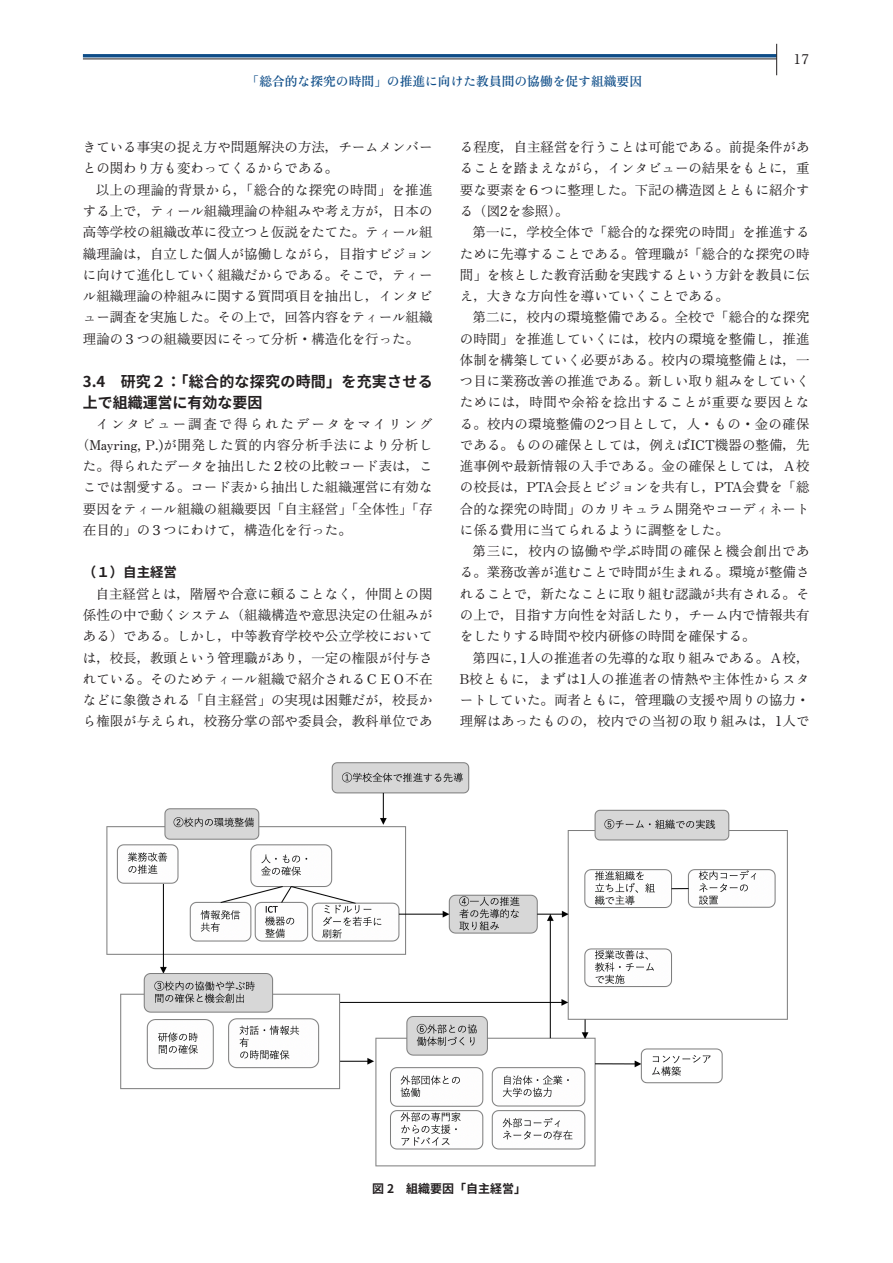
<style>
.page{position:relative;width:893px;height:1263px;background:#fff}
.page>*{position:absolute;margin:0;border:0;box-sizing:border-box;transform-origin:0 0}
.t1{font:700 15px/21.3px "Source Han Sans JP";letter-spacing:.015em;color:#231f20}
.t2{font:13.5px/21.3px "Zen Old Mincho";letter-spacing:-.005em;color:#231f20;text-align:justify}
.t3{font:13.5px "Zen Old Mincho";letter-spacing:.05em;color:#231f20}
.t4{font:13.5px "Zen Old Mincho";letter-spacing:.14em;color:#231f20}
.t5{font:700 13.5px "Source Han Sans JP";color:#231f20}
.t6{font:700 12.75px "Zen Old Mincho";color:#0e4d88}
.t7{font:700 12px "Source Han Sans JP";color:#231f20}
</style>
<div class="page">
<hr style="left:83px;top:59px;width:694px;height:1px;background:#231f20">
<hr style="left:83px;top:54px;width:694px;height:3px;background:#0e4d88">
<hr style="left:776px;top:44px;width:1px;height:31px;background:#231f20">
<img style="left:106px;top:762px;width:682px;height:405px">
<p class="t6" style="left:247px;top:74px;width:397px">「総合的な探究の時間」の推進に向けた教員間の協働を促す組織要因</p>
<p class="t2" style="left:794px;top:49px;width:17px">17</p>
<p class="t2" style="left:83px;top:137px;width:351px">きている事実の捉え方や問題解決の方法，チームメンバーとの関わり方も変わってくるからである。</p>
<p class="t2" style="left:83px;top:180px;width:351px;text-indent:13px">以上の理論的背景から，「総合的な探究の時間」を推進する上で，ティール組織理論の枠組みや考え方が，日本の高等学校の組織改革に役立つと仮説をたてた。ティール組織理論は，自立した個人が協働しながら，目指すビジョンに向けて進化していく組織だからである。そこで，ティール組織理論の枠組みに関する質問項目を抽出し，インタビュー調査を実施した。その上で，回答内容をティール組織理論の３つの組織要因にそって分析・構造化を行った。</p>
<p class="t1" style="left:83px;top:371px;width:351px">3.4　研究２：「総合的な探究の時間」を充実させる上で組織運営に有効な要因</p>
<p class="t4" style="left:96px;top:416px;width:338px">インタビュー調査で得られたデータをマイリング</p>
<p class="t3" style="left:76px;top:437px;width:358px">（Mayring, P.)が開発した質的内容分析手法により分析し</p>
<p class="t2" style="left:83px;top:456px;width:351px">た。得られたデータを抽出した２校の比較コード表は，こ</p>
<p class="t2" style="left:83px;top:477px;width:351px">こでは割愛する。コード表から抽出した組織運営に有効な</p>
<p class="t2" style="left:83px;top:498px;width:351px">要因をティール組織の組織要因「自主経営」「全体性」「存</p>
<p class="t2" style="left:83px;top:520px;width:270px">在目的」の３つにわけて，構造化を行った。</p>
<p class="t5" style="left:83px;top:565px;width:96px">（１）自主経営</p>
<p class="t2" style="left:83px;top:584px;width:351px;text-indent:13px">自主経営とは，階層や合意に頼ることなく，仲間との関係性の中で動くシステム（組織構造や意思決定の仕組みがある）である。しかし，中等教育学校や公立学校においては，校長，教頭という管理職があり，一定の権限が付与されている。そのためティール組織で紹介されるＣＥＯ不在などに象徴される「自主経営」の実現は困難だが，校長から権限が与えられ，校務分掌の部や委員会，教科単位であ</p>
<p class="t2" style="left:460px;top:137px;width:351px">る程度，自主経営を行うことは可能である。前提条件があることを踏まえながら，インタビューの結果をもとに，重要な要素を６つに整理した。下記の構造図とともに紹介する（図2を参照）。</p>
<p class="t2" style="left:460px;top:222px;width:351px;text-indent:13px">第一に，学校全体で「総合的な探究の時間」を推進するために先導することである。管理職が「総合的な探究の時間」を核とした教育活動を実践するという方針を教員に伝え，大きな方向性を導いていくことである。</p>
<p class="t2" style="left:460px;top:307px;width:351px;text-indent:13px">第二に，校内の環境整備である。全校で「総合的な探究の時間」を推進していくには，校内の環境を整備し，推進体制を構築していく必要がある。校内の環境整備とは，一つ目に業務改善の推進である。新しい取り組みをしていくためには，時間や余裕を捻出することが重要な要因となる。校内の環境整備の2つ目として，人・もの・金の確保である。ものの確保としては，例えばICT機器の整備，先進事例や最新情報の入手である。金の確保としては，Ａ校の校長は，PTA会長とビジョンを共有し，PTA会費を「総合的な探究の時間」のカリキュラム開発やコーディネートに係る費用に当てられるように調整をした。</p>
<p class="t2" style="left:460px;top:541px;width:351px;text-indent:13px">第三に，校内の協働や学ぶ時間の確保と機会創出である。業務改善が進むことで時間が生まれる。環境が整備されることで，新たなことに取り組む認識が共有される。その上で，目指す方向性を対話したり，チーム内で情報共有をしたりする時間や校内研修の時間を確保する。</p>
<p class="t2" style="left:460px;top:647px;width:351px;text-indent:13px">第四に，1人の推進者の先導的な取り組みである。Ａ校，B校ともに，まずは1人の推進者の情熱や主体性からスタートしていた。両者ともに，管理職の支援や周りの協力・理解はあったものの，校内での当初の取り組みは，1人で</p>
<p class="t7" style="left:372px;top:1182px;width:156px">図 2　組織要因「自主経営」</p>
</div>
